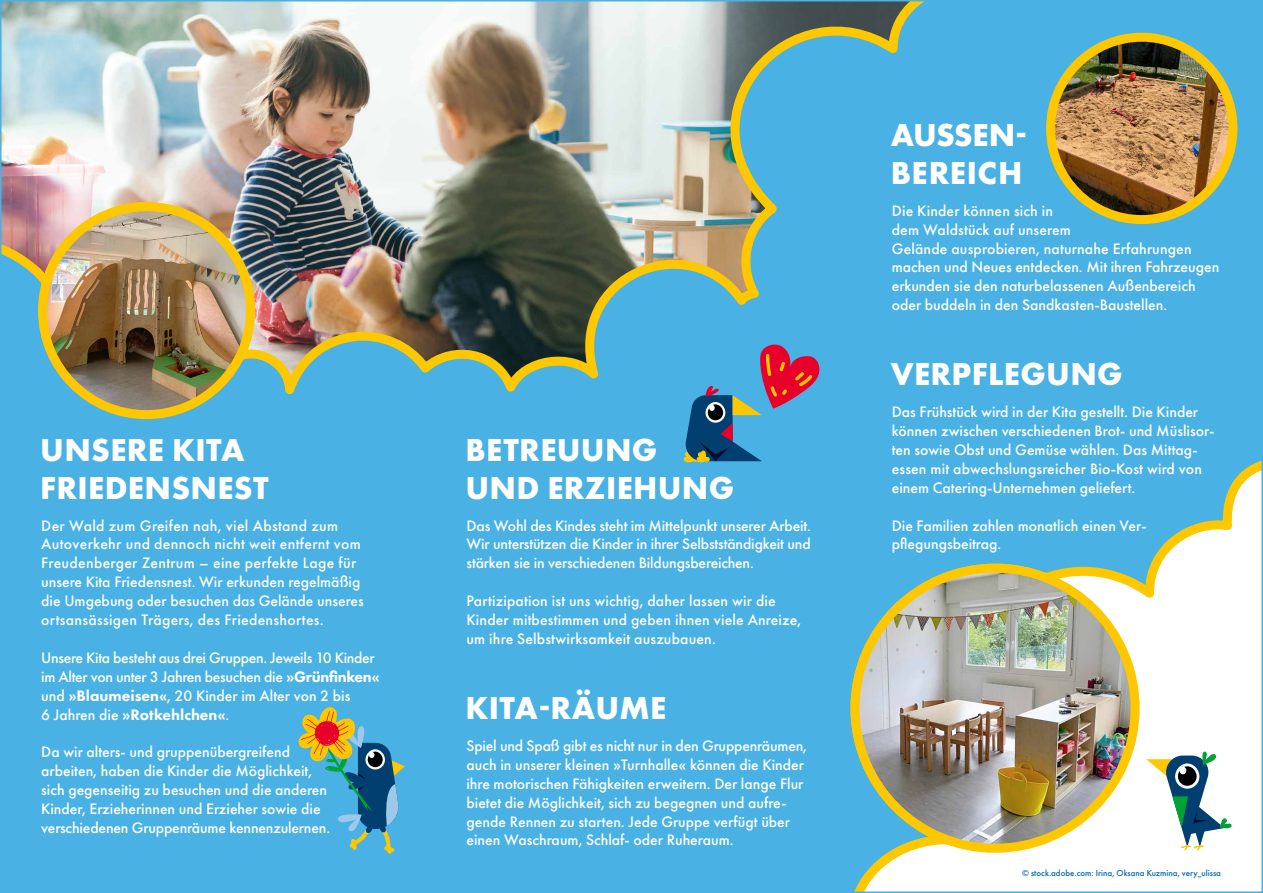
<style>
.page{position:relative;width:1263px;height:893px;background:#fff}
.page>*{position:absolute;margin:0;border:0;box-sizing:border-box;transform-origin:0 0}
.t1{font:700 33px/37.5px "Futura PT";letter-spacing:.01em;color:#fff}
.t2{font:500 15.75px/18.9px "Futura PT";color:#fff}
.t3{font:500 15.75px/18.9px "Futura PT";letter-spacing:.02em;color:#fff}
.t4{font:500 15.75px/18.9px "Futura PT";letter-spacing:-.02em;color:#fff}
.t5{font:500 9px "Futura PT";color:#0068b3}
.s1{font-weight:800}
</style>
<div class="page">
<div style="left:3px;top:3px;width:1257px;height:887px;background:#49b1e3"></div>
<img style="left:3px;top:3px;width:969px;height:433px">
<svg style="left:846px;top:454px;width:414px;height:436px"></svg>
<img style="left:43px;top:207px;width:207px;height:208px;border-radius:104px">
<div style="left:38px;top:202px;width:217px;height:217px;border:9px solid #fec800;border-radius:50%"></div>
<img style="left:855px;top:568px;width:278px;height:280px">
<div style="left:850px;top:564px;width:289px;height:289px;border:9px solid #fec800;border-radius:50%"></div>
<img style="left:1050px;top:37px;width:183px;height:181px">
<div style="left:1046px;top:33px;width:191px;height:191px;border:9px solid #fec800;border-radius:50%"></div>
<svg style="left:681px;top:342px;width:140px;height:122px;background:#5c86ab"></svg>
<svg style="left:298px;top:707px;width:107px;height:150px;background:#5a9bad"></svg>
<svg style="left:1146px;top:750px;width:86px;height:102px"></svg>
<h1 class="t1" style="left:40px;top:431px;width:230px">UNSERE KITA<br>FRIEDENSNEST</h1>
<p class="t3" style="left:41px;top:516px;width:324px">Der Wald zum Greifen nah, viel Abstand zum Autoverkehr und dennoch nicht weit entfernt vom Freudenberger Zentrum – eine perfekte Lage für unsere Kita Friedensnest. Wir erkunden regelmäßig die Umgebung oder besuchen das Gelände unseres ortsansässigen Trägers, des Friedenshortes.</p>
<p class="t4" style="left:41px;top:648px;width:340px">Unsere Kita besteht aus drei Gruppen. Jeweils 10 Kinder im Alter von unter 3 Jahren besuchen die <span class="s1">»Grünfinken« </span>und <span class="s1">»Blaumeisen«</span>, 20 Kinder im Alter von 2 bis<br>6 Jahren die <span class="s1">»Rotkehlchen«</span>.</p>
<p class="t2" style="left:41px;top:743px;width:290px">Da wir alters- und gruppenübergreifend arbeiten, haben die Kinder die Möglichkeit, sich gegenseitig zu besuchen und die anderen Kinder, Erzieherinnen und Erzieher sowie die verschiedenen Gruppenräume kennenzulernen.</p>
<h1 class="t1" style="left:465px;top:431px;width:270px">BETREUUNG<br>UND ERZIEHUNG</h1>
<p class="t2" style="left:466px;top:516px;width:346px;text-align:justify">Das Wohl des Kindes steht im Mittelpunkt unserer Arbeit.<br>Wir unterstützen die Kinder in ihrer Selbstständigkeit und stärken sie in verschiedenen Bildungsbereichen.</p>
<p class="t2" style="left:466px;top:591px;width:336px">Partizipation ist uns wichtig, daher lassen wir die<br>Kinder mitbestimmen und geben ihnen viele Anreize, um ihre Selbstwirksamkeit auszubauen.</p>
<h1 class="t1" style="left:465px;top:688px;width:202px">KITA-RÄUME</h1>
<p class="t2" style="left:466px;top:736px;width:342px">Spiel und Spaß gibt es nicht nur in den Gruppenräumen, auch in unserer kleinen »Turnhalle« können die Kinder ihre motorischen Fähigkeiten erweitern. Der lange Flur bietet die Möglichkeit, sich zu begegnen und aufre&shy;gende Rennen zu starten. Jede Gruppe verfügt über einen Waschraum, Schlaf- oder Ruheraum.</p>
<h1 class="t1" style="left:891px;top:116px;width:138px">AUSSEN-<br>BEREICH</h1>
<p class="t2" style="left:892px;top:201px;width:329px">Die Kinder können sich in<br>dem Waldstück auf unserem<br>Gelände ausprobieren, naturnahe Erfahrungen machen und Neues entdecken. Mit ihren Fahrzeugen erkunden sie den naturbelassenen Außenbereich oder buddeln in den Sandkasten-Baustellen.</p>
<h1 class="t1" style="left:891px;top:355px;width:234px">VERPFLEGUNG</h1>
<p class="t2" style="left:892px;top:402px;width:324px">Das Frühstück wird in der Kita gestellt. Die Kinder können zwischen verschiedenen Brot- und Müslisor&shy;ten sowie Obst und Gemüse wählen. Das Mittag&shy;essen mit abwechslungsreicher Bio-Kost wird von einem Catering-Unternehmen geliefert.</p>
<p class="t2" style="left:892px;top:516px;width:257px">Die Familien zahlen monatlich einen Ver&shy;pflegungsbeitrag.</p>
<p class="t5" style="left:1022px;top:867px;width:200px">© stock.adobe.com: Irina, Oksana Kuzmina, very_ulissa</p>
</div>
